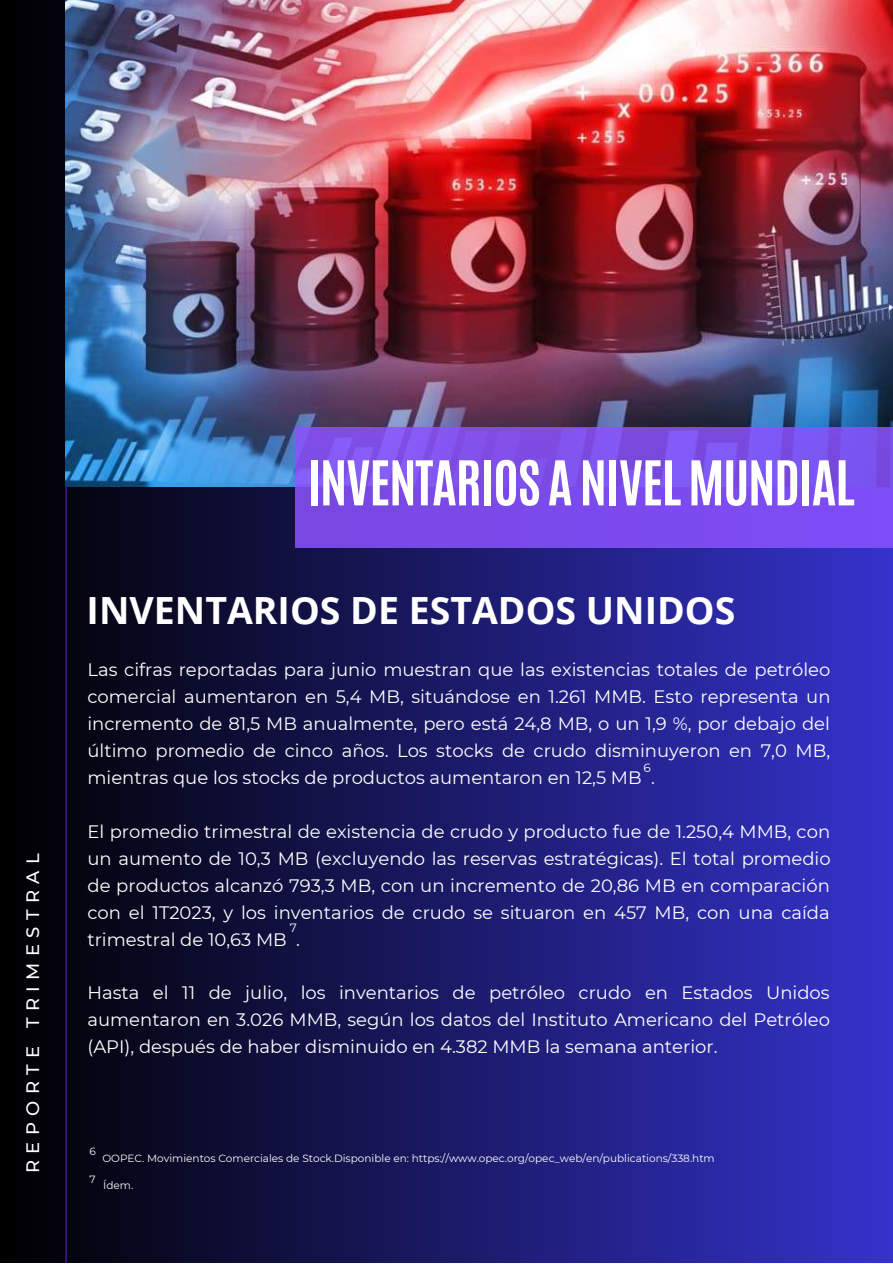
<style>
.page{position:relative;width:893px;height:1264px;background:#fff}
.page>*{position:absolute;margin:0;border:0;box-sizing:border-box;transform-origin:0 0}
.t1{font:700 52.5px "Antonio";letter-spacing:-.025em;color:#fff}
.t2{font:700 37.5px "Open Sans";color:#fff}
.t3{font:18px/27px "Montserrat";color:#fff;text-align:justify}
.t4{font:500 18px "Montserrat";letter-spacing:.355em;color:#fff}
.t5{font:12px "Montserrat";color:#fff}
.t6{font:10.5px "Montserrat";color:#fff}
</style>
<div class="page">
<div style="left:0;top:0;width:892px;height:1262px;background:linear-gradient(to right,#000,#3532cb)"></div>
<hr style="left:65px;top:0;width:2px;height:1262px;background:#5e17eb">
<img style="left:65px;top:0;width:827px;height:487px">
<svg style="left:295px;top:427px;width:597px;height:120px;background:#7d4eec"></svg>
<p class="t4" style="left:22px;top:1173px;width:321px;rotate:-90deg">REPORTE TRIMESTRAL</p>
<p class="t1" style="left:307px;top:445px;width:549px">INVENTARIOS A NIVEL MUNDIAL</p>
<p class="t2" style="left:87px;top:583px;width:650px">INVENTARIOS DE ESTADOS UNIDOS</p>
<p class="t3" style="left:87px;top:655px;width:744px">Las cifras reportadas para junio muestran que las existencias totales de petróleo comercial aumentaron en 5,4 MB, situándose en 1.261 MMB. Esto representa un incremento de 81,5 MB anualmente, pero está 24,8 MB, o un 1,9 %, por debajo del último promedio de cinco años. Los stocks de crudo disminuyeron en 7,0 MB, mientras que los stocks de productos aumentaron en 12,5 MB .</p>
<p class="t3" style="left:87px;top:817px;width:744px">El promedio trimestral de existencia de crudo y producto fue de 1.250,4 MMB, con un aumento de 10,3 MB (excluyendo las reservas estratégicas). El total promedio de productos alcanzó 793,3 MB, con un incremento de 20,86 MB en comparación con el 1T2023, y los inventarios de crudo se situaron en 457 MB, con una caída trimestral de 10,63 MB .</p>
<p class="t3" style="left:87px;top:979px;width:744px">Hasta el 11 de julio, los inventarios de petróleo crudo en Estados Unidos aumentaron en 3.026 MMB, según los datos del Instituto Americano del Petróleo (API), después de haber disminuido en 4.382 MMB la semana anterior.</p>
<p class="t5" style="left:643px;top:760px;width:9px">6</p>
<p class="t5" style="left:290px;top:920px;width:9px">7</p>
<p class="t6" style="left:89px;top:1144px;width:8px">6</p>
<p class="t6" style="left:90px;top:1172px;width:8px">7</p>
<p class="t6" style="left:102px;top:1151px;width:613px">OOPEC. Movimientos Comerciales de Stock.Disponible en: https://www.opec.org/opec_web/en/publications/338.htm</p>
<p class="t6" style="left:103px;top:1178px;width:31px">Ídem.</p>
</div>
